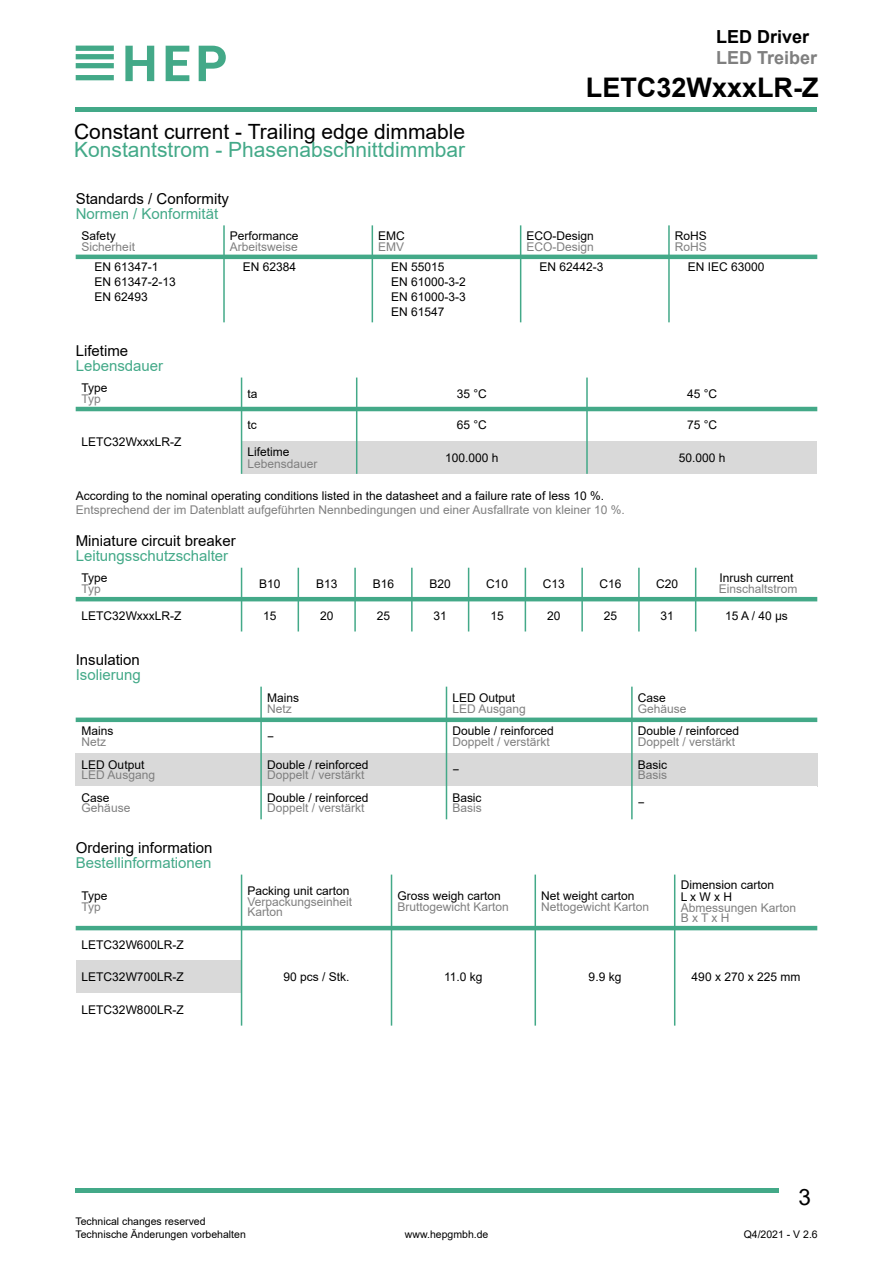
<style>
.page{position:relative;width:893px;height:1263px;background:#fff}
.page>*{position:absolute;margin:0;border:0;box-sizing:border-box;transform-origin:0 0}
.t1{font:700 27px "Arial";color:#000}
.t2{font:22.5px "Arial";color:#000}
.t3{font:21px "Arial";color:#000}
.t4{font:21px "Arial";color:#43a988}
.t5{font:700 18px "Arial";color:#7f7f7f}
.t6{font:700 18px "Arial";color:#000}
.t7{font:15px "Arial";color:#43a988}
.t8{font:15px "Arial";color:#000}
.t9{font:12px/15px "Arial";color:#000}
.t10{font:12px/10.5px "Arial";color:#7f7f7f}
.t11{font:10.5px/12.6px "Arial";color:#000}
</style>
<div class="page">
<hr style="left:76px;top:108px;width:741px;height:4px;background:#43a988">
<hr style="left:76px;top:1189px;width:703px;height:4px;background:#43a988">
<svg style="left:76px;top:75px;width:38px;height:5px"></svg>
<svg style="left:76px;top:46px;width:38px;height:22px"></svg>
<svg style="left:125px;top:46px;width:29px;height:35px"></svg>
<svg style="left:166px;top:46px;width:23px;height:35px"></svg>
<svg style="left:199px;top:46px;width:27px;height:35px"></svg>
<hr style="left:223px;top:225px;width:2px;height:97px;background:#43a988">
<hr style="left:372px;top:225px;width:1px;height:97px;background:#43a988">
<hr style="left:520px;top:225px;width:1px;height:97px;background:#43a988">
<hr style="left:668px;top:225px;width:2px;height:97px;background:#43a988">
<hr style="left:76px;top:255px;width:741px;height:4px;background:#43a988">
<hr style="left:241px;top:568px;width:1px;height:63px;background:#43a988">
<hr style="left:298px;top:568px;width:1px;height:63px;background:#43a988">
<hr style="left:354px;top:568px;width:2px;height:63px;background:#43a988">
<hr style="left:411px;top:568px;width:2px;height:63px;background:#43a988">
<hr style="left:468px;top:568px;width:1px;height:63px;background:#43a988">
<hr style="left:525px;top:568px;width:1px;height:63px;background:#43a988">
<hr style="left:581px;top:568px;width:2px;height:63px;background:#43a988">
<hr style="left:638px;top:568px;width:2px;height:63px;background:#43a988">
<hr style="left:695px;top:568px;width:1px;height:63px;background:#43a988">
<hr style="left:76px;top:597px;width:741px;height:4px;background:#43a988">
<div style="left:76px;top:960px;width:166px;height:33px;background:#d9d9d9"></div>
<hr style="left:241px;top:874px;width:1px;height:151px;background:#43a988">
<hr style="left:391px;top:874px;width:1px;height:151px;background:#43a988">
<hr style="left:534px;top:874px;width:2px;height:151px;background:#43a988">
<hr style="left:674px;top:874px;width:1px;height:151px;background:#43a988">
<hr style="left:76px;top:926px;width:741px;height:4px;background:#43a988">
<div style="left:242px;top:441px;width:575px;height:33px;background:#d9d9d9"></div>
<hr style="left:241px;top:378px;width:1px;height:96px;background:#43a988">
<hr style="left:356px;top:378px;width:1px;height:96px;background:#43a988">
<hr style="left:586px;top:378px;width:2px;height:96px;background:#43a988">
<hr style="left:76px;top:407px;width:741px;height:4px;background:#43a988">
<div style="left:76px;top:753px;width:185px;height:33px;background:#d9d9d9"></div>
<div style="left:261px;top:753px;width:556px;height:33px;background:#d9d9d9"></div>
<hr style="left:260px;top:687px;width:2px;height:132px;background:#43a988">
<hr style="left:446px;top:687px;width:1px;height:132px;background:#43a988">
<hr style="left:631px;top:687px;width:2px;height:132px;background:#43a988">
<div style="left:76px;top:717px;width:741px;height:5px;background:#43a988"></div>
<h3 class="t3" style="left:74px;top:124px;width:393px">Constant current - Trailing edge dimmable</h3>
<h3 class="t4" style="left:74px;top:142px;width:393px">Konstantstrom - Phasenabschnittdimmbar</h3>
<p class="t8" style="left:76px;top:193px;width:155px">Standards / Conformity</p>
<p class="t7" style="left:76px;top:208px;width:144px">Normen / Konformität</p>
<p class="t9" style="left:82px;top:230px;width:36px">Safety</p>
<p class="t10" style="left:82px;top:242px;width:55px">Sicherheit</p>
<p class="t9" style="left:230px;top:230px;width:70px">Performance</p>
<p class="t10" style="left:230px;top:242px;width:70px">Arbeitsweise</p>
<p class="t9" style="left:378px;top:230px;width:28px">EMC</p>
<p class="t10" style="left:378px;top:242px;width:28px">EMV</p>
<h3 class="t6" style="left:716px;top:30px;width:95px">LED Driver</h3>
<h3 class="t5" style="left:716px;top:51px;width:103px">LED Treiber</h3>
<h1 class="t1" style="left:586px;top:77px;width:234px">LETC32WxxxLR-Z</h1>
<p class="t9" style="left:527px;top:230px;width:69px">ECO-Design</p>
<p class="t10" style="left:527px;top:242px;width:69px">ECO-Design</p>
<p class="t9" style="left:675px;top:230px;width:34px">RoHS</p>
<p class="t10" style="left:675px;top:242px;width:34px">RoHS</p>
<p class="t9" style="left:94px;top:261px;width:83px">EN 61347-1<br>EN 61347-2-13<br>EN 62493</p>
<p class="t9" style="left:243px;top:261px;width:55px">EN 62384</p>
<p class="t9" style="left:391px;top:261px;width:76px">EN 55015<br>EN 61000-3-2<br>EN 61000-3-3<br>EN 61547</p>
<p class="t9" style="left:539px;top:261px;width:66px">EN 62442-3</p>
<p class="t9" style="left:688px;top:261px;width:78px">EN IEC 63000</p>
<p class="t8" style="left:76px;top:345px;width:54px">Lifetime</p>
<p class="t7" style="left:76px;top:360px;width:89px">Lebensdauer</p>
<p class="t9" style="left:82px;top:382px;width:28px">Type</p>
<p class="t10" style="left:82px;top:394px;width:21px">Typ</p>
<p class="t9" style="left:82px;top:435px;width:102px">LETC32WxxxLR-Z</p>
<p class="t9" style="left:247px;top:387px;width:12px">ta</p>
<p class="t9" style="left:457px;top:387px;width:32px">35 °C</p>
<p class="t9" style="left:687px;top:387px;width:32px">45 °C</p>
<p class="t9" style="left:247px;top:419px;width:11px">tc</p>
<p class="t9" style="left:457px;top:419px;width:32px">65 °C</p>
<p class="t9" style="left:687px;top:419px;width:32px">75 °C</p>
<p class="t9" style="left:247px;top:445px;width:44px">Lifetime</p>
<p class="t10" style="left:247px;top:459px;width:72px">Lebensdauer</p>
<p class="t9" style="left:445px;top:451px;width:55px">100.000 h</p>
<p class="t9" style="left:679px;top:451px;width:48px">50.000 h</p>
<p class="t9" style="left:76px;top:489px;width:530px">According to the nominal operating conditions listed in the datasheet and a failure rate of less 10 %.</p>
<p class="t10" style="left:76px;top:505px;width:550px">Entsprechend der im Datenblatt aufgeführten Nennbedingungen und einer Ausfallrate von kleiner 10 %.</p>
<p class="t8" style="left:76px;top:535px;width:162px">Miniature circuit breaker</p>
<p class="t7" style="left:76px;top:550px;width:154px">Leitungsschutzschalter</p>
<p class="t9" style="left:82px;top:572px;width:28px">Type</p>
<p class="t10" style="left:82px;top:585px;width:21px">Typ</p>
<p class="t9" style="left:259px;top:577px;width:23px">B10</p>
<p class="t9" style="left:316px;top:577px;width:23px">B13</p>
<p class="t9" style="left:373px;top:577px;width:23px">B16</p>
<p class="t9" style="left:430px;top:577px;width:23px">B20</p>
<p class="t9" style="left:486px;top:577px;width:24px">C10</p>
<p class="t9" style="left:543px;top:577px;width:24px">C13</p>
<p class="t9" style="left:599px;top:577px;width:24px">C16</p>
<p class="t9" style="left:656px;top:577px;width:24px">C20</p>
<p class="t9" style="left:719px;top:572px;width:76px">Inrush current</p>
<p class="t10" style="left:719px;top:585px;width:80px">Einschaltstrom</p>
<p class="t9" style="left:82px;top:609px;width:102px">LETC32WxxxLR-Z</p>
<p class="t9" style="left:263px;top:609px;width:15px">15</p>
<p class="t9" style="left:320px;top:609px;width:15px">20</p>
<p class="t9" style="left:377px;top:609px;width:15px">25</p>
<p class="t9" style="left:434px;top:609px;width:15px">31</p>
<p class="t9" style="left:490px;top:609px;width:15px">15</p>
<p class="t9" style="left:547px;top:609px;width:15px">20</p>
<p class="t9" style="left:604px;top:609px;width:15px">25</p>
<p class="t9" style="left:661px;top:609px;width:15px">31</p>
<p class="t9" style="left:725px;top:609px;width:64px">15A/40µs</p>
<p class="t8" style="left:76px;top:654px;width:66px">Insulation</p>
<p class="t7" style="left:76px;top:669px;width:67px">Isolierung</p>
<p class="t9" style="left:82px;top:725px;width:34px">Mains</p>
<p class="t10" style="left:82px;top:738px;width:26px">Netz</p>
<p class="t9" style="left:82px;top:758px;width:64px">LED Output</p>
<p class="t10" style="left:82px;top:771px;width:75px">LED Ausgang</p>
<p class="t9" style="left:82px;top:791px;width:29px">Case</p>
<p class="t10" style="left:82px;top:804px;width:50px">Gehäuse</p>
<p class="t8" style="left:76px;top:842px;width:138px">Ordering information</p>
<p class="t7" style="left:76px;top:857px;width:137px">Bestellinformationen</p>
<p class="t9" style="left:82px;top:890px;width:28px">Type</p>
<p class="t10" style="left:82px;top:902px;width:21px">Typ</p>
<p class="t9" style="left:267px;top:692px;width:34px">Mains</p>
<p class="t10" style="left:267px;top:704px;width:26px">Netz</p>
<p class="t9" style="left:452px;top:692px;width:64px">LED Output</p>
<p class="t10" style="left:452px;top:704px;width:75px">LED Ausgang</p>
<p class="t9" style="left:638px;top:692px;width:29px">Case</p>
<p class="t10" style="left:638px;top:704px;width:50px">Gehäuse</p>
<p class="t9" style="left:267px;top:730px;width:9px">−</p>
<p class="t9" style="left:452px;top:725px;width:103px">Double / reinforced</p>
<p class="t10" style="left:452px;top:738px;width:99px">Doppelt / verstärkt</p>
<p class="t9" style="left:638px;top:725px;width:103px">Double / reinforced</p>
<p class="t10" style="left:638px;top:738px;width:99px">Doppelt / verstärkt</p>
<p class="t9" style="left:267px;top:758px;width:103px">Double / reinforced</p>
<p class="t10" style="left:267px;top:771px;width:99px">Doppelt / verstärkt</p>
<p class="t9" style="left:452px;top:763px;width:9px">−</p>
<p class="t9" style="left:638px;top:758px;width:31px">Basic</p>
<p class="t10" style="left:638px;top:771px;width:31px">Basis</p>
<p class="t9" style="left:267px;top:791px;width:103px">Double / reinforced</p>
<p class="t10" style="left:267px;top:804px;width:99px">Doppelt / verstärkt</p>
<p class="t9" style="left:452px;top:791px;width:31px">Basic</p>
<p class="t10" style="left:452px;top:804px;width:31px">Basis</p>
<p class="t9" style="left:638px;top:796px;width:9px">−</p>
<p class="t9" style="left:247px;top:884px;width:104px">Packing unit carton</p>
<p class="t10" style="left:247px;top:897px;width:106px">Verpackungseinheit<br>Karton</p>
<p class="t9" style="left:397px;top:890px;width:105px">Gross weigh carton</p>
<p class="t10" style="left:397px;top:902px;width:113px">Bruttogewicht Karton</p>
<p class="t9" style="left:541px;top:890px;width:95px">Net weight carton</p>
<p class="t10" style="left:541px;top:902px;width:110px">Nettogewicht Karton</p>
<p class="t9" style="left:681px;top:880px;width:95px;line-height:12px">Dimension carton<br>LxWxH</p>
<p class="t10" style="left:681px;top:903px;width:117px">Abmessungen Karton<br>BxTxH</p>
<p class="t9" style="left:82px;top:938px;width:104px">LETC32W600LR-Z</p>
<p class="t9" style="left:82px;top:970px;width:104px">LETC32W700LR-Z</p>
<p class="t9" style="left:283px;top:970px;width:68px">90 pcs / Stk.</p>
<p class="t9" style="left:444px;top:970px;width:40px">11.0 kg</p>
<p class="t9" style="left:589px;top:970px;width:34px">9.9 kg</p>
<p class="t9" style="left:692px;top:970px;width:110px">490 x 270 x 225 mm</p>
<p class="t9" style="left:82px;top:1003px;width:104px">LETC32W800LR-Z</p>
<p class="t11" style="left:75px;top:1216px;width:172px">Technical changes reserved<br>Technische Änderungen vorbehalten</p>
<p class="t11" style="left:405px;top:1229px;width:85px">www.hepgmbh.de</p>
<h2 class="t2" style="left:798px;top:1188px;width:14px">3</h2>
<p class="t11" style="left:744px;top:1229px;width:76px">Q4/2021 - V 2.6</p>
</div>
